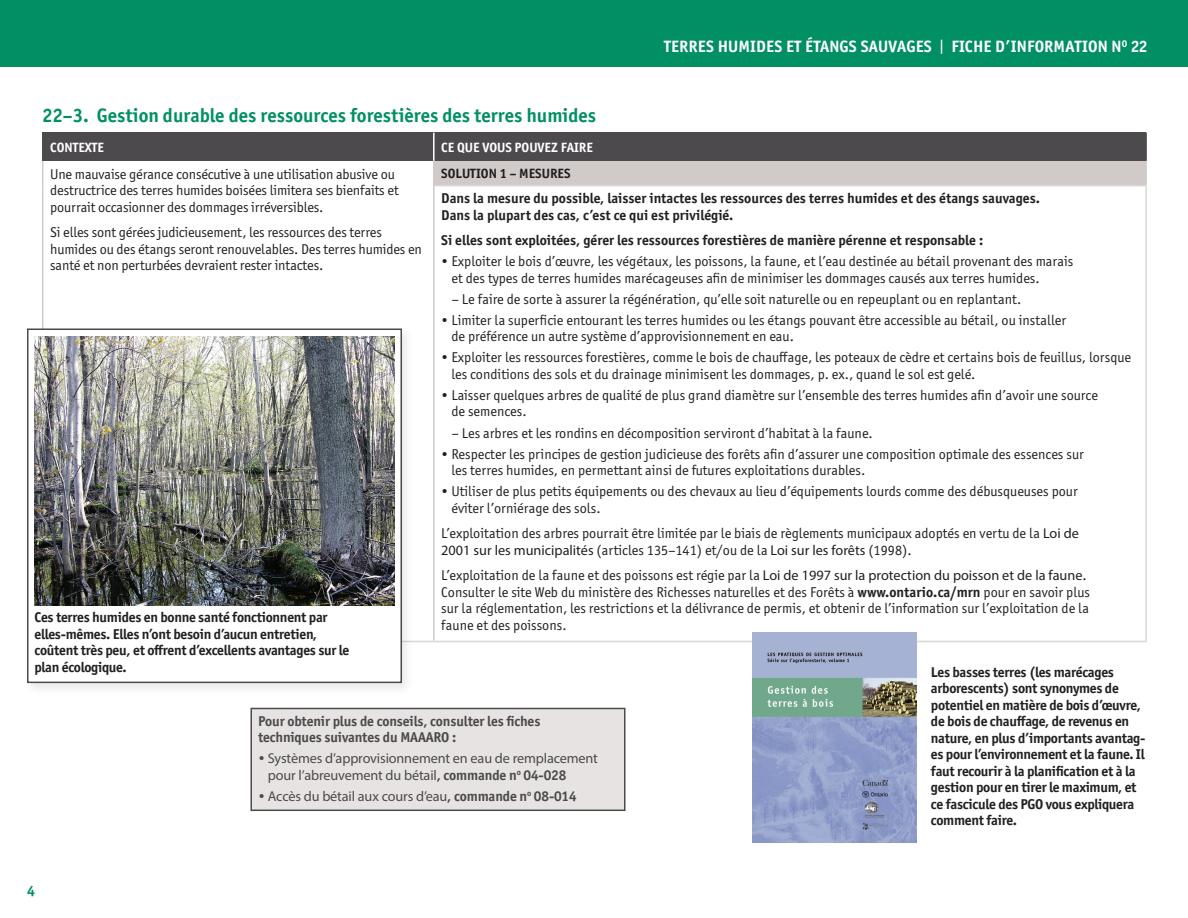
<style>
.page{position:relative;width:1188px;height:918px;background:#fff}
.page>*{position:absolute;margin:0;border:0;box-sizing:border-box;transform-origin:0 0}
.t1{font:700 19.5px "Officina Sans ITC Pro";color:#009063}
.t2{font:700 16.5px "Officina Sans ITC Pro";letter-spacing:.01em;color:#fff}
.t3{font:700 15px "Officina Sans ITC Pro";color:#009063}
.t4{font:14.25px/16.5px "Officina Sans ITC Pro";color:#231f20}
.t5{font:700 14.25px/16.5px "Officina Sans ITC Pro";letter-spacing:-.02em;color:#231f20}
.t6{font:700 14.25px/16.5px "Officina Sans ITC Pro";color:#231f20}
.t7{font:14.25px/16.5px "Myriad Pro";letter-spacing:-.01em;color:#4d4a4d}
.t8{font:700 14.25px/16.5px "Officina Sans ITC Pro";letter-spacing:-.01em;color:#4d4a4d}
.t9{font:14.25px "Myriad Pro";color:#231f20}
.t10{font:700 13.5px "Officina Sans ITC Pro";color:#fff}
.t11{font:700 13.5px "Officina Sans ITC Pro";color:#231f20}
.s1{font-weight:400}
.s2{font-family:"Myriad Pro"}
.s3{font-family:"Officina Sans ITC Pro"}
.s4{font-weight:700}
.s5{font-family:"Officina Sans ITC Pro";font-weight:700}
</style>
<div class="page">
<div style="left:0;top:0;width:1188px;height:68px;background:#009063"></div>
<div style="left:43px;top:133px;width:391px;height:28px;background:#4d4a4d"></div>
<div style="left:434px;top:133px;width:712px;height:28px;background:#4d4a4d"></div>
<div style="left:434px;top:161px;width:712px;height:25px;background:#d0cac8"></div>
<hr style="left:433px;top:133px;width:2px;height:28px;background:#fff">
<hr style="left:1145px;top:133px;width:2px;height:28px;background:#4d4a4d">
<hr style="left:42px;top:161px;width:2px;height:25px;background:#d0cac8">
<hr style="left:42px;top:186px;width:2px;height:455px;background:#d0cac8">
<hr style="left:433px;top:161px;width:2px;height:25px;background:#d0cac8">
<hr style="left:1145px;top:161px;width:2px;height:24px;background:#d0cac8">
<hr style="left:42px;top:641px;width:392px;height:1px;background:#dbd5d3">
<hr style="left:433px;top:186px;width:2px;height:455px;background:#d0cac8">
<hr style="left:435px;top:185px;width:712px;height:1px;background:#dbd5d3">
<hr style="left:1145px;top:186px;width:2px;height:455px;background:#dbd5d3">
<hr style="left:434px;top:641px;width:713px;height:1px;background:#dbd5d3">
<hr style="left:42px;top:133px;width:2px;height:28px;background:#4d4a4d">
<div style="left:251px;top:708px;width:374px;height:102px;background:#e6e3e2"></div>
<div style="left:250px;top:708px;width:376px;height:103px;border:2px solid #4d4a4d"></div>
<div style="left:23px;top:325px;width:392px;height:371px;background:#f8f8f8"></div>
<div style="left:27px;top:328px;width:375px;height:355px;background:#fff;border:2px solid #4d4a4d"></div>
<img style="left:34px;top:336px;width:360px;height:270px">
<img style="left:752px;top:632px;width:165px;height:211px">
<p class="t2" style="left:664px;top:37px;width:485px">TERRES HUMIDES ET ÉTANGS SAUVAGES <span class="s1">|</span> FICHE D’INFORMATION N<sup>O</sup> 22</p>
<h1 class="t1" style="left:42px;top:103px;width:556px">22–3. Gestion durable des ressources forestières des terres humides</h1>
<p class="t10" style="left:50px;top:139px;width:55px">CONTEXTE</p>
<p class="t10" style="left:441px;top:139px;width:153px">CE QUE VOUS POUVEZ FAIRE</p>
<p class="t4" style="left:50px;top:166px;width:350px">Une mauvaise gérance consécutive à une utilisation abusive ou destructrice des terres humides boisées limitera ses bienfaits et pourrait occasionner des dommages irréversibles.</p>
<p class="t4" style="left:50px;top:224px;width:373px">Si elles sont gérées judicieusement, les ressources des terres humides ou des étangs seront renouvelables. Des terres humides en santé et non perturbées devraient rester intactes.</p>
<p class="t11" style="left:441px;top:165px;width:131px">SOLUTION 1 – MESURES</p>
<p class="t6" style="left:441px;top:190px;width:600px">Dans la mesure du possible, laisser intactes les ressources des terres humides et des étangs sauvages.<br>Dans la plupart des cas, c’est ce qui est privilégié.</p>
<p class="t6" style="left:441px;top:232px;width:543px">Si elles sont exploitées, gérer les ressources forestières de manière pérenne et responsable :</p>
<p class="t4" style="left:451px;top:253px;width:624px;text-indent:-10px">• Exploiter le bois d’œuvre, les végétaux, les poissons, la faune, et l’eau destinée au bétail provenant des marais et des types de terres humides marécageuses afin de minimiser les dommages causés aux terres humides.</p>
<p class="t4" style="left:452px;top:291px;width:571px">– Le faire de sorte à assurer la régénération, qu’elle soit naturelle ou en repeuplant ou en replantant.</p>
<p class="t4" style="left:451px;top:312px;width:616px;text-indent:-10px">• Limiter la superficie entourant les terres humides ou les étangs pouvant être accessible au bétail, ou installer de préférence un autre système d’approvisionnement en eau.</p>
<p class="t4" style="left:451px;top:349px;width:681px;text-indent:-10px">• Exploiter les ressources forestières, comme le bois de chauffage, les poteaux de cèdre et certains bois de feuillus, lorsque les conditions des sols et du drainage minimisent les dommages, p. ex., quand le sol est gelé.</p>
<p class="t4" style="left:451px;top:387px;width:648px;text-indent:-10px">• Laisser quelques arbres de qualité de plus grand diamètre sur l’ensemble des terres humides afin d’avoir une source de semences.</p>
<p class="t4" style="left:452px;top:424px;width:423px">– Les arbres et les rondins en décomposition serviront d’habitat à la faune.</p>
<p class="t4" style="left:451px;top:445px;width:634px;text-indent:-10px">• Respecter les principes de gestion judicieuse des forêts afin d’assurer une composition optimale des essences sur les terres humides, en permettant ainsi de futures exploitations durables.</p>
<p class="t4" style="left:451px;top:483px;width:628px;text-indent:-10px">• Utiliser de plus petits équipements ou des chevaux au lieu d’équipements lourds comme des débusqueuses pour éviter l’orniérage des sols.</p>
<p class="t4" style="left:441px;top:525px;width:639px">L’exploitation des arbres pourrait être limitée par le biais de règlements municipaux adoptés en vertu de la <span class="s2">Loi de</span></p>
<p class="t9" style="left:441px;top:541px;width:472px">2001 sur les municipalités <span class="s3">(articles 135–141) et/ou de la</span> Loi sur les forêts <span class="s3">(1998).</span></p>
<p class="t4" style="left:441px;top:567px;width:650px">L’exploitation de la faune et des poissons est régie par la <span class="s2">Loi de 1997 sur la protection du poisson et de la faune</span>.<br>Consulter le site Web du ministère des Richesses naturelles et des Forêts à <span class="s4">www.ontario.ca/mrn</span> pour en savoir plus sur la réglementation, les restrictions et la délivrance de permis, et obtenir de l’information sur l’exploitation de la faune et des poissons.</p>
<p class="t5" style="left:34px;top:609px;width:316px">Ces terres humides en bonne santé fonctionnent par elles-mêmes. Elles n’ont besoin d’aucun entretien, coûtent très peu, et offrent d’excellents avantages sur le plan écologique.</p>
<p class="t5" style="left:931px;top:663px;width:216px">Les basses terres (les marécages arborescents) sont synonymes de potentiel en matière de bois d’œuvre, de bois de chauffage, de revenus en nature, en plus d’importants avantag&shy;es pour l’environnement et la faune. Il faut recourir à la planification et à la gestion pour en tirer le maximum, et ce fascicule des PGO vous expliquera comment faire.</p>
<p class="t8" style="left:258px;top:712px;width:284px">Pour obtenir plus de conseils, consulter les fiches techniques suivantes du MAAARO :</p>
<p class="t7" style="left:268px;top:750px;width:332px;text-indent:-10px"><span class="s5">•</span> Systèmes d’approvisionnement en eau de remplacement pour l’abreuvement du bétail<span class="s5">, commande n</span><sup>o</sup> <span class="s5">04-028</span></p>
<p class="t7" style="left:258px;top:787px;width:320px"><span class="s5">•</span> Accès du bétail aux cours d’eau<span class="s5">, commande n</span><sup>o</sup> <span class="s5">08-014</span></p>
<p class="t3" style="left:27px;top:882px;width:10px">4</p>
</div>
